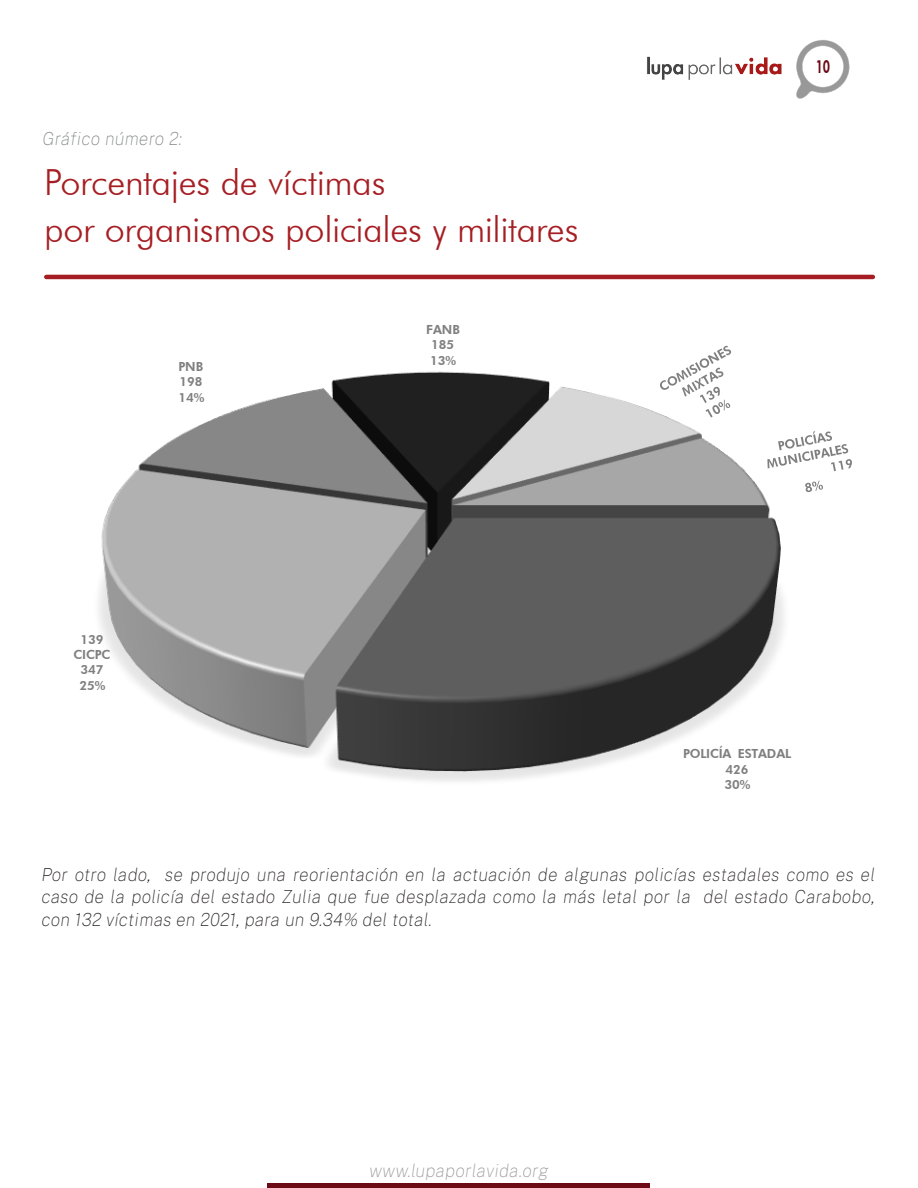
<style>
.page{position:relative;width:918px;height:1188px;background:#fff}
.page>*{position:absolute;margin:0;border:0;box-sizing:border-box;transform-origin:0 0}
.Title_01{font:300 36px "Futura BT";letter-spacing:-.01em;color:#a61e23}
.t1{font:italic 100 18px/22.5px "Public Sans";letter-spacing:.01em;color:#231f20;text-align:justify}
.t2{font:italic 100 18px "Public Sans";letter-spacing:.01em;color:#989798}
.t3{font:italic 100 18px "Public Sans";letter-spacing:.01em;color:#808385}
.t4{font:800 18px "Futura BT";color:#6c0a16;scale:.67 1}
.t5{font:800 12.6px/15.5px "Futura BT";color:#7f7f7f;text-align:center}
</style>
<div class="page">
<hr style="left:268px;top:1184px;width:382px;height:4px;background:#6c0a16">
<img style="left:796px;top:40px;width:54px;height:59px">
<img style="left:647px;top:56px;width:135px;height:24px">
<hr style="left:46px;top:275px;width:827px;height:4px;background:#a61e23">
<svg style="left:98px;top:345px;width:754px;height:437px"></svg>
<p class="t3" style="left:43px;top:127px;width:141px">Gráfico número 2:</p>
<p class="Title_01" style="left:44px;top:161px;width:343px">Porcentajes de víctimas</p>
<p class="Title_01" style="left:44px;top:208px;width:536px">por organismos policiales y militares</p>
<p class="t5" style="left:178px;top:359px;width:28px;text-align:left">PNB<br>198<br>14%</p>
<p class="t5" style="left:74px;top:631px;width:38px">139<br>CICPC<br>347<br>25%</p>
<p class="t5" style="left:426px;top:321px;width:35px">FANB<br>185<br>13%</p>
<p class="t4" style="left:816px;top:56px;width:23px">10</p>
<p class="t5" style="left:683px;top:746px;width:110px">POLICÍA ESTADAL<br>426<br>30%</p>
<p class="t1" style="left:41px;top:863px;width:835px">Por otro lado, se produjo una reorientación en la actuación de algunas policías estadales como es el caso de la policía del estado Zulia que fue desplazada como la más letal por la del estado Carabobo, con 132 víctimas en 2021, para un 9.34% del total.</p>
<p class="t2" style="left:369px;top:1158px;width:181px">www.lupaporlavida.org</p>
</div>
